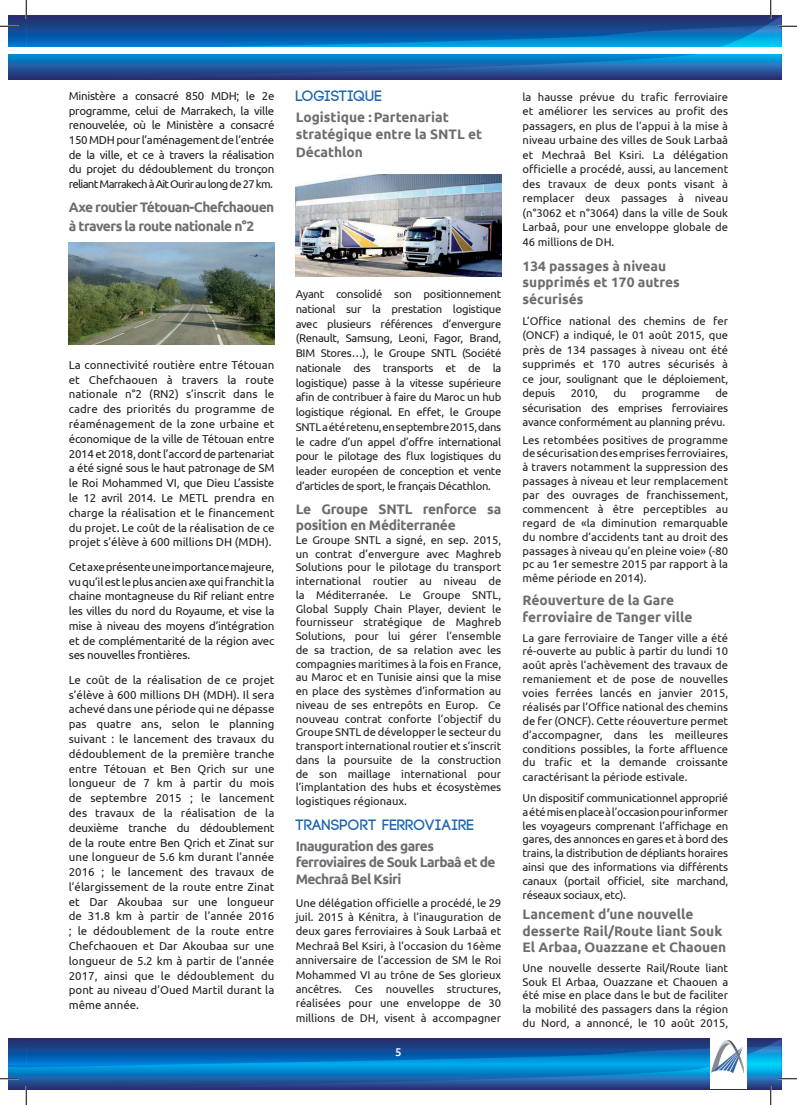
<style>
.page{position:relative;width:797px;height:1105px;background:#fff}
.page>*{position:absolute;margin:0;border:0;box-sizing:border-box;transform-origin:0 0}
.t1{font:700 15px "Code";letter-spacing:.03em;color:#2066b2}
.t2{font:700 13.75px/16.6px "Ubuntu";letter-spacing:-.01em;color:#6c6d70}
.t3{font:700 13.75px/16.5px "Ubuntu";letter-spacing:-.04em;color:#6c6d70}
.t4{font:11.5px/14.8px "Ubuntu";letter-spacing:-.015em;color:#231f20;text-align:justify}
.t5{font:11.25px/13.9px "Ubuntu";letter-spacing:-.005em;color:#231f20;text-align:justify}
.t6{font:11.25px "Ubuntu";letter-spacing:-.065em;color:#231f20}
.t7{font:500 11.25px "Ubuntu";color:#fff}
.s1{font-size:11.5px}
</style>
<div class="page">
<img style="left:69px;top:242px;width:205px;height:103px">
<img style="left:296px;top:175px;width:205px;height:102px">
<svg style="left:0;top:0;width:797px;height:79px"></svg>
<svg style="left:0;top:1038px;width:797px;height:67px"></svg>
<p class="t4" style="left:69px;top:88px;width:207px">Ministère a consacré 850 MDH; le 2e programme, celui de Marrakech, la ville renouvelée, où le Ministère a consacré 150 MDH pour l’aménagement de l’entrée de la ville, et ce à travers la réalisation du projet du dédoublement du tronçon</p>
<p class="t6" style="left:69px;top:177px;width:205px"><span class="s1">reliant</span> Marrakech à Ait Ourir au long de 27 km.</p>
<p class="t3" style="left:69px;top:197px;width:207px;line-height:19.2px">Axe routier Tétouan-Chefchaouen à travers la route nationale n°2</p>
<h1 class="t1" style="left:296px;top:88px;width:88px">LOGISTIQUE</h1>
<p class="t2" style="left:296px;top:108px;width:188px;line-height:17.5px">Logistique : Partenariat stratégique entre la SNTL et<br>Décathlon</p>
<p class="t4" style="left:69px;top:357px;width:207px">La connectivité routière entre Tétouan et Chefchaouen à travers la route nationale n°2 (RN2) s’inscrit dans le cadre des priorités du programme de réaménagement de la zone urbaine et économique de la ville de Tétouan entre 2014 et 2018, dont l’accord de partenariat a été signé sous le haut patronage de SM le Roi Mohammed VI, que Dieu L’assiste le 12 avril 2014. Le METL prendra en charge la réalisation et le financement du projet. Le coût de la réalisation de ce projet s’élève à 600 millions DH (MDH).</p>
<p class="t4" style="left:69px;top:559px;width:207px">Cet axe présente une importance majeure, vu qu’il est le plus ancien axe qui franchit la chaine montagneuse du Rif reliant entre les villes du nord du Royaume, et vise la mise à niveau des moyens d’intégration et de complémentarité de la région avec ses nouvelles frontières.</p>
<p class="t4" style="left:69px;top:672px;width:207px">Le coût de la réalisation de ce projet s’élève à 600 millions DH (MDH). Il sera achevé dans une période qui ne dépasse pas quatre ans, selon le planning suivant : le lancement des travaux du dédoublement de la première tranche entre Tétouan et Ben Qrich sur une longueur de 7 km à partir du mois de septembre 2015 ; le lancement des travaux de la réalisation de la deuxième tranche du dédoublement de la route entre Ben Qrich et Zinat sur une longueur de 5.6 km durant l’année 2016 ; le lancement des travaux de l’élargissement de la route entre Zinat et Dar Akoubaa sur une longueur de 31.8 km à partir de l’année 2016 ; le dédoublement de la route entre Chefchaouen et Dar Akoubaa sur une longueur de 5.2 km à partir de l’année 2017, ainsi que le dédoublement du pont au niveau d’Oued Martil durant la même année.</p>
<p class="t5" style="left:296px;top:286px;width:207px;line-height:14.8px">Ayant consolidé son positionnement national sur la prestation logistique avec plusieurs références d’envergure (Renault, Samsung, Leoni, Fagor, Brand, BIM Stores…), le Groupe SNTL (Société nationale des transports et de la logistique) passe à la vitesse supérieure afin de contribuer à faire du Maroc un hub logistique régional. En effet, le Groupe SNTL a été retenu, en septembre 2015, dans le cadre d’un appel d’offre international pour le pilotage des flux logistiques du leader européen de conception et vente d’articles de sport, le français Décathlon.</p>
<p class="t2" style="left:296px;top:500px;width:207px">Le Groupe SNTL renforce sa position en Méditerranée</p>
<p class="t5" style="left:296px;top:532px;width:207px">Le Groupe SNTL a signé, en sep. 2015, un contrat d’envergure avec Maghreb Solutions pour le pilotage du transport international routier au niveau de la Méditerranée. Le Groupe SNTL, Global Supply Chain Player, devient le fournisseur stratégique de Maghreb Solutions, pour lui gérer l’ensemble de sa traction, de sa relation avec les compagnies maritimes à la fois en France, au Maroc et en Tunisie ainsi que la mise en place des systèmes d’information au niveau de ses entrepôts en Europ. Ce nouveau contrat conforte l’objectif du Groupe SNTL de développer le secteur du transport international routier et s’inscrit dans la poursuite de la construction de son maillage international pour l’implantation des hubs et écosystèmes logistiques régionaux.</p>
<h1 class="t1" style="left:296px;top:817px;width:180px">TRANSPORT FERROVIAIRE</h1>
<p class="t3" style="left:296px;top:837px;width:201px">Inauguration des gares ferroviaires de Souk Larbaâ et de<br>Mechraâ Bel Ksiri</p>
<p class="t5" style="left:296px;top:895px;width:207px;line-height:14.4px">Une délégation officielle a procédé, le 29 juil. 2015 à Kénitra, à l’inauguration de deux gares ferroviaires à Souk Larbaâ et Mechraâ Bel Ksiri, à l’occasion du 16ème anniversaire de l’accession de SM le Roi Mohammed VI au trône de Ses glorieux ancêtres. Ces nouvelles structures, réalisées pour une enveloppe de 30 millions de DH, visent à accompagner</p>
<p class="t7" style="left:395px;top:1045px;width:8px">5</p>
<p class="t5" style="left:522px;top:89px;width:207px;line-height:14.5px">la hausse prévue du trafic ferroviaire et améliorer les services au profit des passagers, en plus de l’appui à la mise à niveau urbaine des villes de Souk Larbaâ et Mechraâ Bel Ksiri. La délégation officielle a procédé, aussi, au lancement des travaux de deux ponts visant à remplacer deux passages à niveau (n°3062 et n°3064) dans la ville de Souk Larbaâ, pour une enveloppe globale de 46 millions de DH.</p>
<p class="t2" style="left:522px;top:257px;width:159px">134 passages à niveau supprimés et 170 autres sécurisés</p>
<p class="t5" style="left:522px;top:313px;width:207px;line-height:14.5px">L’Office national des chemins de fer (ONCF) a indiqué, le 01 août 2015, que près de 134 passages à niveau ont été supprimés et 170 autres sécurisés à ce jour, soulignant que le déploiement, depuis</p>
<p class="t5" style="left:522px;top:385px;width:207px;line-height:14.5px;text-indent:193px">de sécurisation des emprises ferroviaires avance conformément au planning prévu.</p>
<p class="t5" style="left:522px;top:432px;width:207px">Les retombées positives de programme de sécurisation des emprises ferroviaires, à travers notamment la suppression des passages à niveau et leur remplacement par des ouvrages de franchissement, commencent à être perceptibles au regard de «la diminution remarquable du nombre d’accidents tant au droit des passages à niveau qu’en pleine voie» (-80 pc au 1er semestre 2015 par rapport à la même période en 2014).</p>
<p class="t2" style="left:522px;top:592px;width:171px">Réouverture de la Gare ferroviaire de Tanger ville</p>
<p class="t5" style="left:522px;top:630px;width:207px">La gare ferroviaire de Tanger ville a été ré-ouverte au public à partir du lundi 10 août après l’achèvement des travaux de remaniement et de pose de nouvelles voies ferrées lancés en janvier 2015, réalisés par l’Office national des chemins de fer (ONCF). Cette réouverture permet d’accompagner, dans les meilleures conditions possibles, la forte affluence du trafic et la demande croissante caractérisant la période estivale.</p>
<p class="t5" style="left:522px;top:790px;width:207px">Un dispositif communicationnel approprié a été mis en place à l’occasion pour informer les voyageurs comprenant l’affichage en gares, des annonces en gares et à bord des trains, la distribution de dépliants horaires ainsi que des informations via différents canaux (portail officiel, site marchand, réseaux sociaux, etc).</p>
<p class="t2" style="left:522px;top:906px;width:205px">Lancement d’une nouvelle desserte Rail/Route liant Souk<br>El Arbaa, Ouazzane et Chaouen</p>
<p class="t5" style="left:522px;top:961px;width:207px">Une nouvelle desserte Rail/Route liant Souk El Arbaa, Ouazzane et Chaouen a été mise en place dans le but de faciliter la mobilité des passagers dans la région du Nord, a annoncé, le 10 août 2015,</p>
<p class="t5" style="left:570px;top:386px;width:29px">2010,</p>
<p class="t5" style="left:613px;top:386px;width:14px">du</p>
<p class="t5" style="left:641px;top:386px;width:60px">programme</p>
</div>
